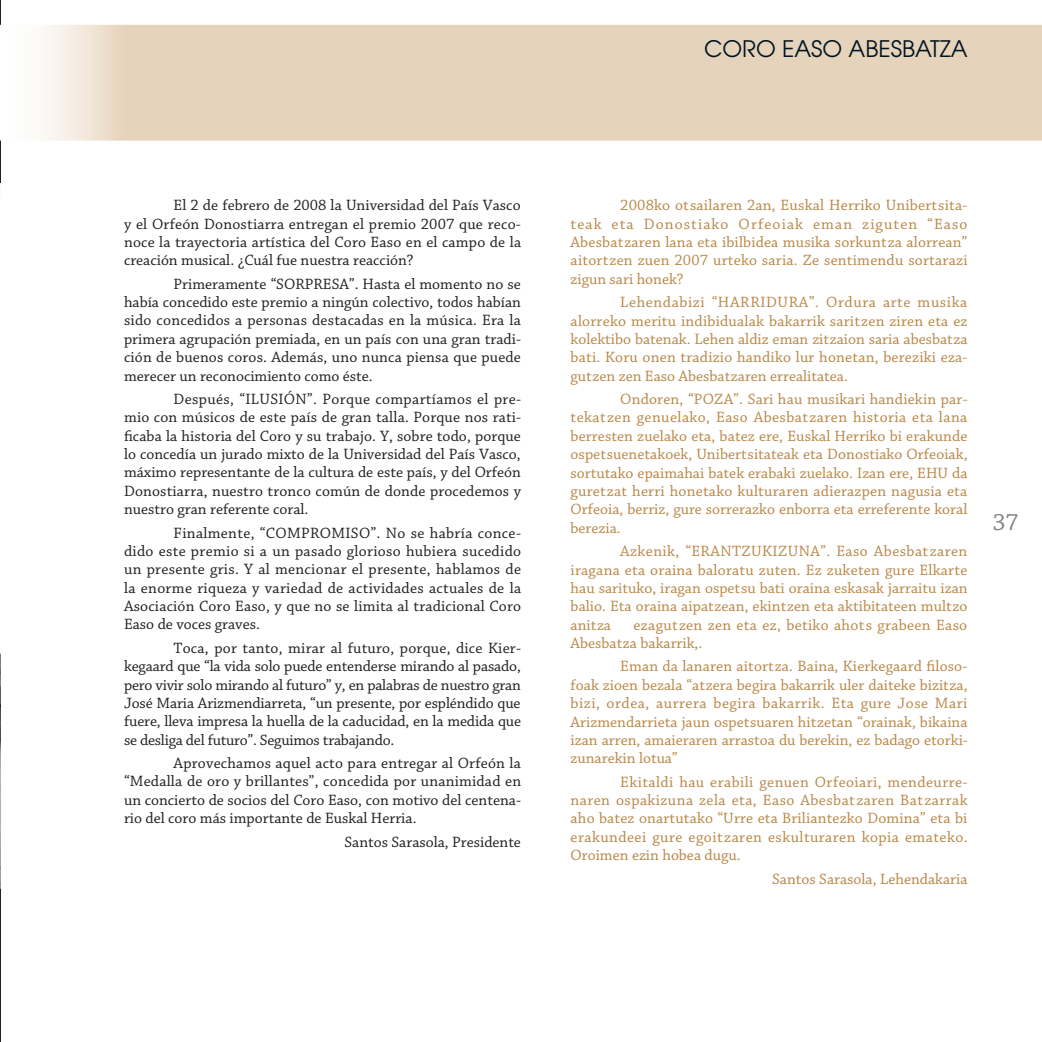
<style>
.page{position:relative;width:1042px;height:1042px;background:#fff}
.page>*{position:absolute;margin:0;border:0;box-sizing:border-box;transform-origin:0 0}
.t1{font:24.5px "Chaparral Pro";color:#808285}
.t2{font:22.75px "Avant Garde";color:#001522}
.t3{font:15.75px/18.4px "Chaparral Pro";color:#231f20;text-align:justify}
.t4{font:15.75px/18.4px "Chaparral Pro";color:#b98747;text-align:justify}
.t5{font:15.75px/18.4px "Chaparral Pro";letter-spacing:.02em;color:#b98747}
</style>
<div class="page">
<img style="left:0;top:184px;width:1px;height:704px">
<h2 class="t2" style="left:704px;top:34px;width:265px">CORO EASO ABESBATZA</h2>
<p class="t3" style="left:124px;top:197px;width:399px;text-indent:50px">El 2 de febrero de 2008 la Universidad del País Vasco y el Orfeón Donostiarra entregan el premio 2007 que reco&shy;noce la trayectoria artística del Coro Easo en el campo de la creación musical. ¿Cuál fue nuestra reacción?</p>
<p class="t3" style="left:124px;top:275px;width:398px;text-indent:50px">Primeramente “SORPRESA”. Hasta el momento no se había concedido este premio a ningún colectivo, todos habían sido concedidos a personas destacadas en la música. Era la primera agrupación premiada, en un país con una gran tradi&shy;ción de buenos coros. Además, uno nunca piensa que puede merecer un reconocimiento como éste.</p>
<p class="t3" style="left:124px;top:390px;width:399px;text-indent:50px">Después, “ILUSIÓN”. Porque compartíamos el pre&shy;mio con músicos de este país de gran talla. Porque nos rati&shy;ficaba la historia del Coro y su trabajo. Y, sobre todo, porque lo concedía un jurado mixto de la Universidad del País Vasco, máximo representante de la cultura de este país, y del Orfeón Donostiarra, nuestro tronco común de donde procedemos y nuestro gran referente coral.</p>
<p class="t3" style="left:124px;top:524px;width:399px;text-indent:50px">Finalmente, “COMPROMISO”. No se habría conce&shy;dido este premio si a un pasado glorioso hubiera sucedido un presente gris. Y al mencionar el presente, hablamos de la enorme riqueza y variedad de actividades actuales de la Asociación Coro Easo, y que no se limita al tradicional Coro Easo de voces graves.</p>
<p class="t3" style="left:124px;top:639px;width:399px;text-indent:50px">Toca, por tanto, mirar al futuro, porque, dice Kier&shy;kegaard que “la vida solo puede entenderse mirando al pasado, pero vivir solo mirando al futuro” y, en palabras de nuestro gran José Maria Arizmendiarreta, “un presente, por espléndido que fuere, lleva impresa la huella de la caducidad, en la medida que se desliga del futuro”. Seguimos trabajando.</p>
<p class="t3" style="left:124px;top:754px;width:399px;text-indent:50px">Aprovechamos aquel acto para entregar al Orfeón la “Medalla de oro y brillantes”, concedida por unanimidad en un concierto de socios del Coro Easo, con motivo del centena&shy;rio del coro más importante de Euskal Herria.</p>
<p class="t3" style="left:344px;top:833px;width:178px">Santos Sarasola, Presidente</p>
<p class="t4" style="left:570px;top:197px;width:398px;text-indent:50px">2008ko ot sailaren 2an, Euskal Herriko Unibert sita&shy;teak eta Donostiako Orfeoiak eman ziguten “Easo Abesbat zaren lana eta ibilbidea musika sorkunt za alorrean” aitort zen zuen 2007 urteko saria. Ze sentimendu sortarazi zigun sari honek?</p>
<p class="t4" style="left:570px;top:294px;width:398px;text-indent:50px">Lehendabizi “HARRIDURA”. Ordura arte musika alorreko meritu indibidualak bakarrik sarit zen ziren eta ez kolektibo batenak. Lehen aldiz eman zit zaion saria abesbat za bati. Koru onen tradizio handiko lur honetan, bereziki eza&shy;gut zen zen Easo Abesbat zaren errealitatea.</p>
<p class="t4" style="left:570px;top:390px;width:399px;text-indent:50px">Ondoren, “POZA”. Sari hau musikari handiekin par&shy;tekat zen genuelako, Easo Abesbat zaren historia eta lana berresten zuelako eta, batez ere, Euskal Herriko bi erakunde ospet suenetakoek, Unibert sitateak eta Donostiako Orfeoiak, sortutako epaimahai batek erabaki zuelako. Izan ere, EHU da guret zat herri honetako kulturaren adierazpen nagusia eta Orfeoia, berriz, gure sorrerazko enborra eta erreferente koral berezia.</p>
<p class="t4" style="left:570px;top:542px;width:398px;text-indent:50px">Azkenik, “ERANTZUKIZUNA”. Easo Abesbat zaren iragana eta oraina baloratu zuten. Ez zuketen gure Elkarte hau sarituko, iragan ospet su bati oraina eskasak jarraitu izan balio. Eta oraina aipat zean, ekint zen eta aktibitateen mult zo anit za</p>
<p class="t5" style="left:570px;top:616px;width:398px;text-indent:63px">ezagut zen zen eta ez, betiko ahot s grabeen Easo<br>Abesbat za bakarrik,.</p>
<p class="t4" style="left:570px;top:658px;width:399px;text-indent:50px">Eman da lanaren aitort za. Baina, Kierkegaard filoso&shy;foak zioen bezala “at zera begira bakarrik uler daiteke bizit za, bizi, ordea, aurrera begira bakarrik. Eta gure Jose Mari Arizmendarrieta jaun ospet suaren hit zetan “orainak, bikaina izan arren, amaieraren arrastoa du berekin, ez badago etorki&shy;zunarekin lotua”</p>
<p class="t4" style="left:570px;top:773px;width:399px;text-indent:50px">Ekitaldi hau erabili genuen Orfeoiari, mendeurre&shy;naren ospakizuna zela eta, Easo Abesbat zaren Bat zarrak aho batez onartutako “Urre eta Briliantezko Domina” eta bi erakundeei gure egoit zaren eskulturaren kopia emateko.<br>Oroimen ezin hobea dugu.</p>
<p class="t4" style="left:772px;top:870px;width:197px">Santos Sarasola, Lehendakaria</p>
<h1 class="t1" style="left:993px;top:509px;width:27px">37</h1>
</div>
